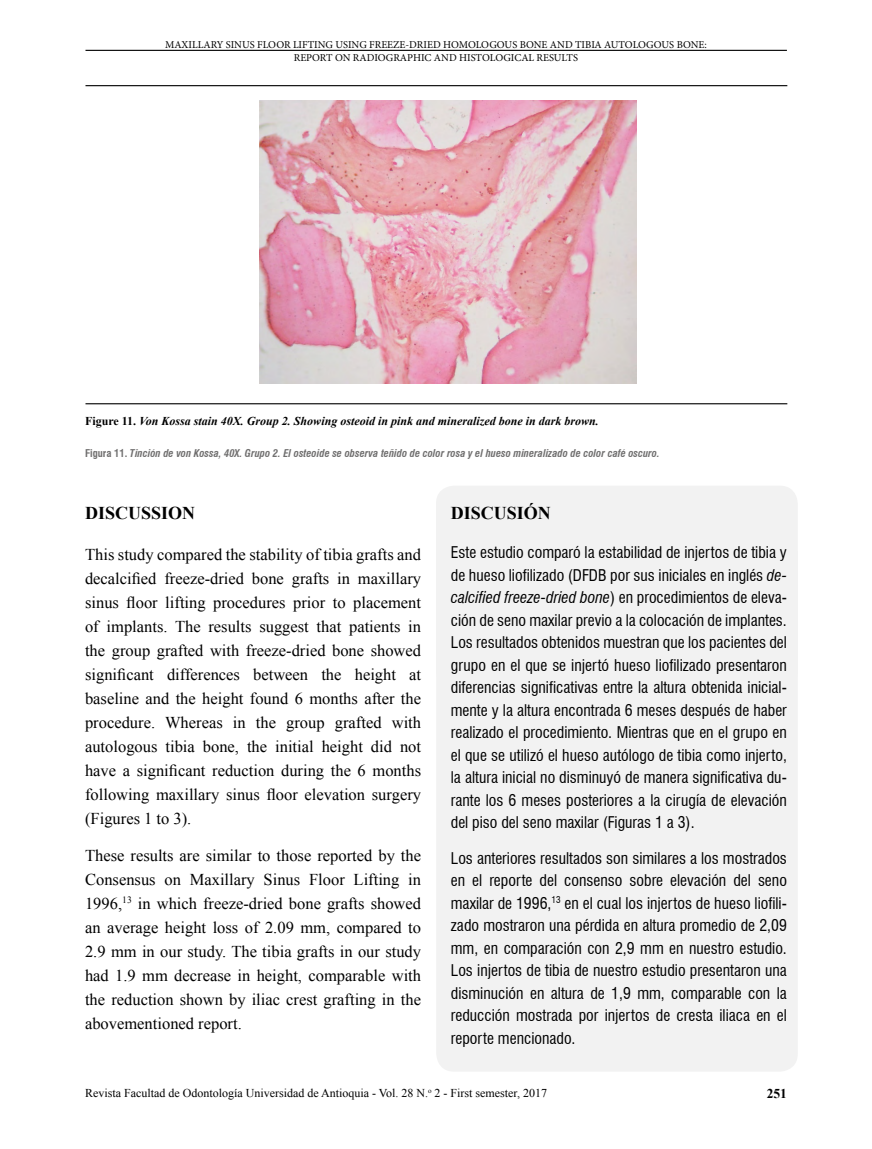
<style>
.page{position:relative;width:872px;height:1149px;background:#fff}
.page>*{position:absolute;margin:0;border:0;box-sizing:border-box;transform-origin:0 0}
.T1{font:700 18px "Times New Roman";color:#000}
.ctxt_ingles{font:16.5px/24px "Times New Roman";color:#000;text-align:justify}
.ctxt_español{font:condensed 15.75px/22.5px "Swiss 721 BT";color:#000;text-align:justify}
.t1{font:700 13.5px "Times New Roman";color:#000}
.T_tablas_gráficos__i{font:italic 700 12px "Times New Roman";color:#000}
.t2{font:12px "Times New Roman";color:#000}
.t3{font:10.5px/13.5px "Minion Pro";color:#000;text-align:center}
.T_tablas_gráficos_Es{font:italic 700 condensed 10.5px "Swiss 721 BT";color:#706f6f}
.s1{font-style:normal}
.s2{font-style:italic}
</style>
<div class="page">
<hr style="left:85px;top:50px;width:702px;height:1px;background:#000">
<div style="left:436px;top:72px;width:361px;height:999px;background:#f2f2f2;border-radius:18px"></div>
<div style="left:428px;top:66px;width:392px;height:484px;background:#fff"></div>
<div style="left:436px;top:485px;width:361px;height:203px;background:#f2f2f2;border-radius:18px"></div>
<img style="left:260px;top:101px;width:377px;height:282px">
<hr style="left:85px;top:85px;width:702px;height:1px;background:#000">
<hr style="left:85px;top:403px;width:702px;height:1px;background:#000">
<p class="t3" style="left:165px;top:38px;width:543px">MAXILLARY SINUS FLOOR LIFTING USING FREEZE-DRIED HOMOLOGOUS BONE AND TIBIA AUTOLOGOUS BONE:<br>REPORT ON RADIOGRAPHIC AND HISTOLOGICAL RESULTS</p>
<p class="T_tablas_gráficos__i" style="left:85px;top:412px;width:515px"><span class="s1">Figure 11.</span> Von Kossa stain 40X. Group 2. Showing osteoid in pink and mineralized bone in dark brown.</p>
<p class="T_tablas_gráficos_Es" style="left:85px;top:447px;width:576px"><span class="s1">Figura 11.</span> Tinción de von Kossa, 40X. Grupo 2. El osteoide se observa teñido de color rosa y el hueso mineralizado de color café oscuro.</p>
<p class="T1" style="left:85px;top:500px;width:112px">DISCUSSION</p>
<p class="ctxt_ingles" style="left:85px;top:541px;width:337px">This study compared the stability of tibia grafts and decalcified freeze-dried bone grafts in maxillary sinus floor lifting procedures prior to placement of implants. The results suggest that patients in the group grafted with freeze-dried bone showed significant differences between the height at baseline and the height found 6 months after the procedure. Whereas in the group grafted with autologous tibia bone, the initial height did not have a significant reduction during the 6 months following maxillary sinus floor elevation surgery (Figures 1 to 3).</p>
<p class="ctxt_ingles" style="left:85px;top:842px;width:337px">These results are similar to those reported by the Consensus on Maxillary Sinus Floor Lifting in 1996,<sup>13</sup> in which freeze-dried bone grafts showed an average height loss of 2.09 mm, compared to 2.9 mm in our study. The tibia grafts in our study had 1.9 mm decrease in height, comparable with the reduction shown by iliac crest grafting in the abovementioned report.</p>
<p class="T1" style="left:451px;top:500px;width:102px">DISCUSIÓN</p>
<p class="ctxt_español" style="left:451px;top:541px;width:337px">Este estudio comparó la estabilidad de injertos de tibia y de hueso liofilizado (DFDB por sus iniciales en inglés <span class="s2">de&shy;calcified freeze-dried bone</span>) en procedimientos de eleva&shy;ción de seno maxilar previo a la colocación de implantes.<br>Los resultados obtenidos muestran que los pacientes del grupo en el que se injertó hueso liofilizado presentaron diferencias significativas entre la altura obtenida inicial&shy;mente y la altura encontrada 6 meses después de haber realizado el procedimiento. Mientras que en el grupo en el que se utilizó el hueso autólogo de tibia como injerto, la altura inicial no disminuyó de manera significativa du&shy;rante los 6 meses posteriores a la cirugía de elevación del piso del seno maxilar (Figuras 1 a 3).</p>
<p class="ctxt_español" style="left:451px;top:846px;width:337px">Los anteriores resultados son similares a los mostrados en el reporte del consenso sobre elevación del seno maxilar de 1996,<sup>13</sup> en el cual los injertos de hueso liofili&shy;zado mostraron una pérdida en altura promedio de 2,09 mm, en comparación con 2,9 mm en nuestro estudio.<br>Los injertos de tibia de nuestro estudio presentaron una disminución en altura de 1,9 mm, comparable con la reducción mostrada por injertos de cresta iliaca en el reporte mencionado.</p>
<p class="t2" style="left:85px;top:1084px;width:463px">Revista Facultad de Odontología Universidad de Antioquia - Vol. 28 N.<sup>o</sup> 2 - First semester, 2017</p>
<p class="t1" style="left:766px;top:1083px;width:22px">251</p>
</div>
